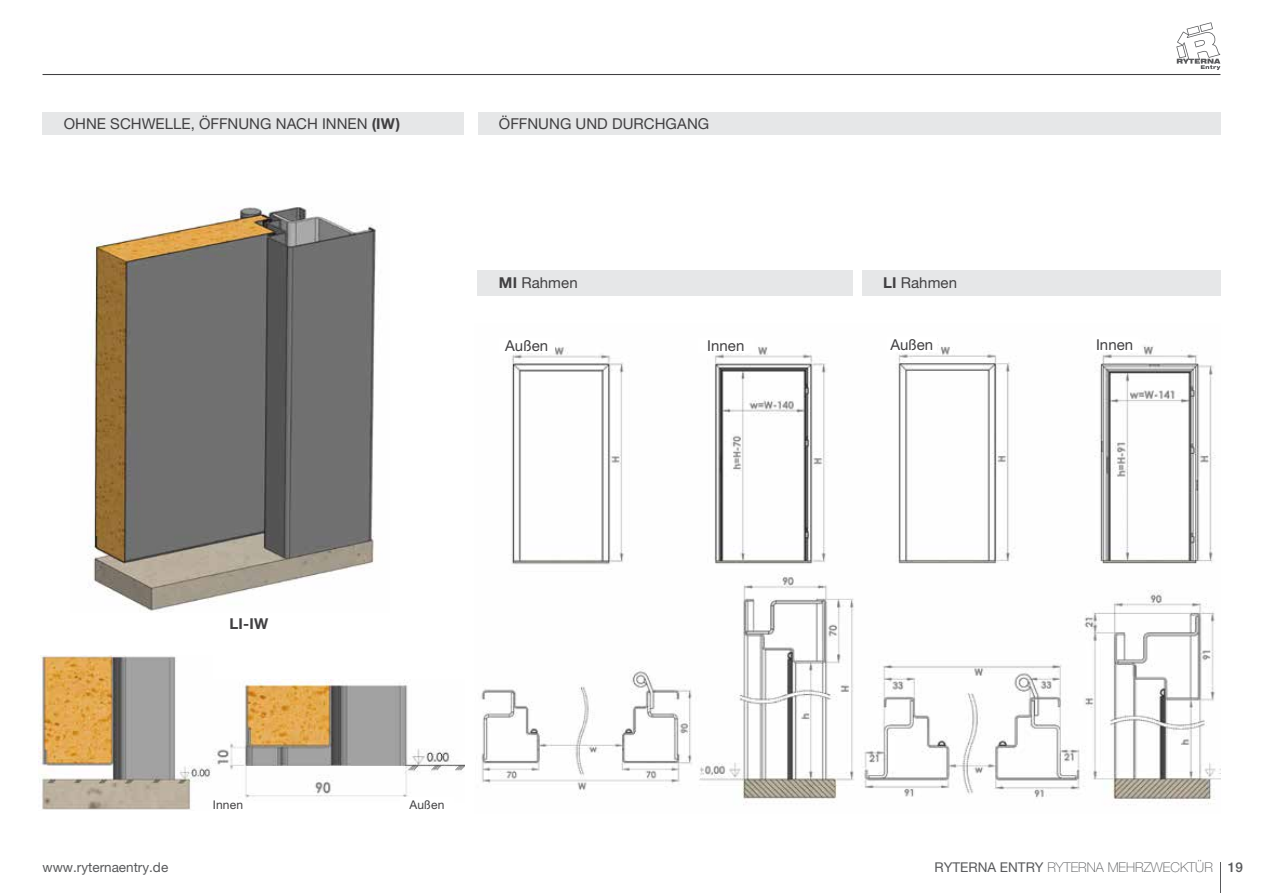
<style>
.page{position:relative;width:1263px;height:893px;background:#fff}
.page>*{position:absolute;margin:0;border:0;box-sizing:border-box;transform-origin:0 0}
.t1{font:15px "Helvetica Neue LT Pro";letter-spacing:.005em;color:#414042}
.t2{font:700 15px "Helvetica Neue LT Pro";color:#414042}
.t3{font:100 13.5px "Helvetica Neue LT Pro";color:#58595b}
.t4{font:13.5px "Helvetica Neue LT Pro";color:#58595b}
.t5{font:12px "Helvetica Neue LT Pro";letter-spacing:.01em;color:#414042}
.s1{font-weight:700}
.s2{font-weight:400}
.s3{font-weight:500}
</style>
<div class="page">
<hr style="left:1220px;top:863px;width:1px;height:30px;background:#58595b">
<svg style="left:1176px;top:22px;width:44px;height:48px"></svg>
<hr style="left:43px;top:74px;width:1177px;height:1px;background:#414042">
<div style="left:43px;top:113px;width:421px;height:22px;background:#e6e7e8"></div>
<img style="left:88px;top:207px;width:288px;height:405px">
<img style="left:38px;top:655px;width:173px;height:155px">
<img style="left:213px;top:680px;width:251px;height:118px">
<div style="left:400px;top:797px;width:54px;height:16px;background:#fff"></div>
<div style="left:478px;top:113px;width:742px;height:22px;background:#e6e7e8"></div>
<img style="left:481px;top:344px;width:739px;height:461px">
<div style="left:478px;top:270px;width:375px;height:26px;background:#e6e7e8"></div>
<div style="left:862px;top:270px;width:358px;height:26px;background:#e6e7e8"></div>
<div style="left:698px;top:338px;width:56px;height:15px;background:#fff"></div>
<div style="left:499px;top:338px;width:56px;height:15px;background:#fff"></div>
<div style="left:1092px;top:337px;width:45px;height:15px;background:#fff"></div>
<div style="left:887px;top:337px;width:50px;height:15px;background:#fff"></div>
<p class="t1" style="left:64px;top:115px;width:338px">OHNE SCHWELLE, ÖFFNUNG NACH INNEN <span class="s1">(IW)</span></p>
<p class="t1" style="left:499px;top:115px;width:212px">ÖFFNUNG UND DURCHGANG</p>
<p class="t1" style="left:499px;top:274px;width:80px"><span class="s1">MI</span> Rahmen</p>
<p class="t1" style="left:883px;top:274px;width:75px"><span class="s1">LI</span> Rahmen</p>
<p class="t1" style="left:505px;top:337px;width:44px">Außen</p>
<p class="t1" style="left:707px;top:337px;width:39px">Innen</p>
<p class="t1" style="left:890px;top:336px;width:44px">Außen</p>
<p class="t1" style="left:1096px;top:336px;width:39px">Innen</p>
<p class="t2" style="left:230px;top:615px;width:40px">LI-IW</p>
<p class="t5" style="left:213px;top:798px;width:32px">Innen</p>
<p class="t5" style="left:410px;top:798px;width:36px">Außen</p>
<p class="t4" style="left:43px;top:859px;width:127px">www.ryternaentry.de</p>
<p class="t3" style="left:934px;top:860px;width:310px"><span class="s2">RYTERNA ENTRY</span> RYTERNA MEHRZWECKTÜR <span class="s3">19</span></p>
</div>
